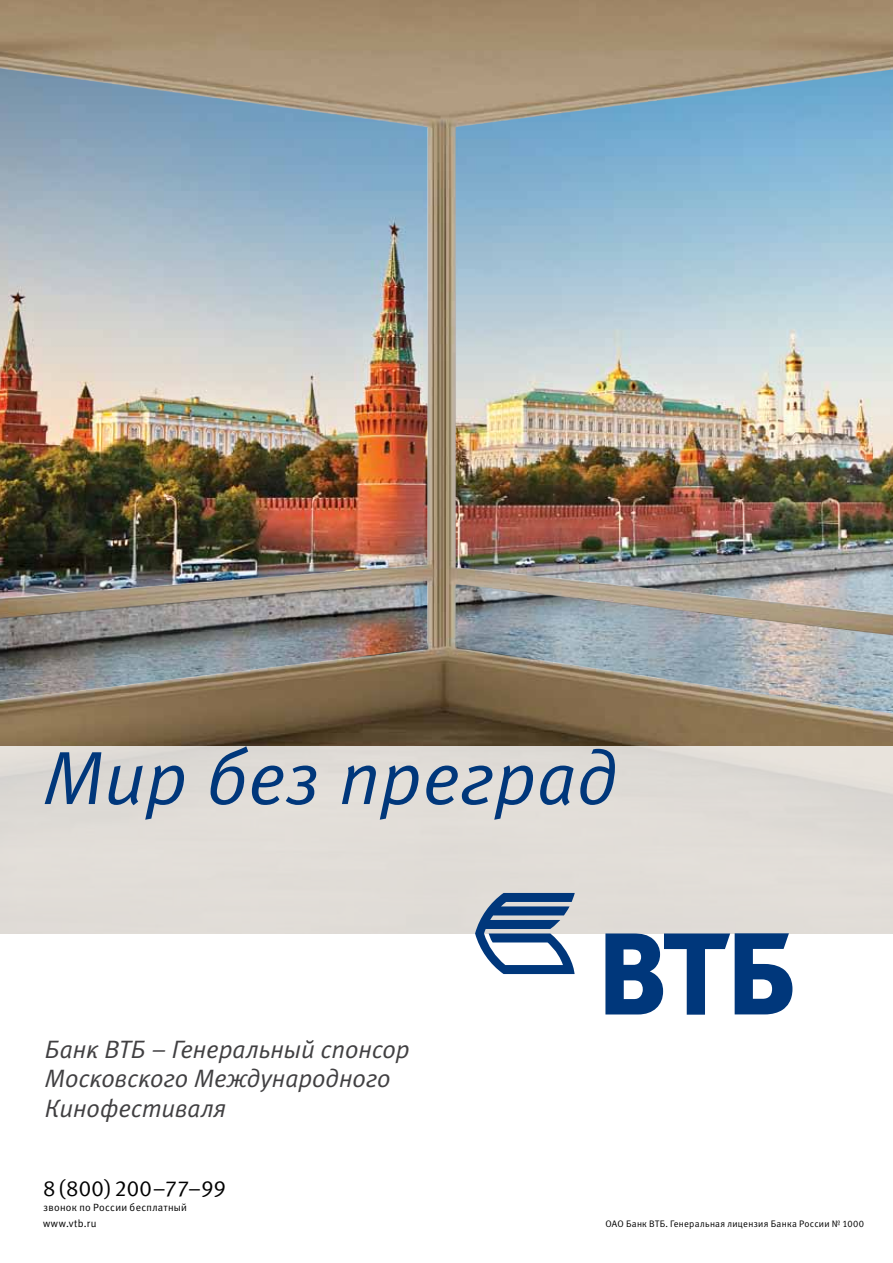
<style>
.page{position:relative;width:893px;height:1263px;background:#fff}
.page>*{position:absolute;margin:0;border:0;box-sizing:border-box;transform-origin:0 0}
.t1{font:italic 75.45px "Meta Normal Cyr LF";letter-spacing:.005em;color:#00377b}
.t2{font:italic 25.2px/29.4px "Meta Normal Cyr LF";letter-spacing:-.005em;color:#414042}
.t3{font:22.2px "Meta Normal Cyr LF";letter-spacing:.005em;color:#000}
.t4{font:10.5px/16.4px "Meta Normal Cyr LF";letter-spacing:.03em;color:#000}
.t5{font:9.45px "Meta Normal Cyr LF";letter-spacing:.03em;color:#000}
</style>
<div class="page">
<img style="left:0;top:0;width:893px;height:746px">
<div style="left:0;top:746px;width:893px;height:188px;background:#e1dcd7"></div>
<svg style="left:605px;top:933px;width:187px;height:82px"></svg>
<svg style="left:475px;top:893px;width:100px;height:81px"></svg>
<h1 class="t1" style="left:43px;top:734px;width:576px">Мир без преград</h1>
<p class="t2" style="left:45px;top:1034px;width:366px">Банк ВТБ – Генеральный спонсор<br>Московского Международного<br>Кинофестиваля</p>
<p class="t3" style="left:43px;top:1175px;width:184px">8 (800) 200–77–99</p>
<p class="t4" style="left:43px;top:1199px;width:145px">звонок по России бесплатный www.vtb.ru</p>
<p class="t5" style="left:605px;top:1219px;width:260px">ОАО Банк ВТБ. Генеральная лицензия Банка России № 1000</p>
</div>
